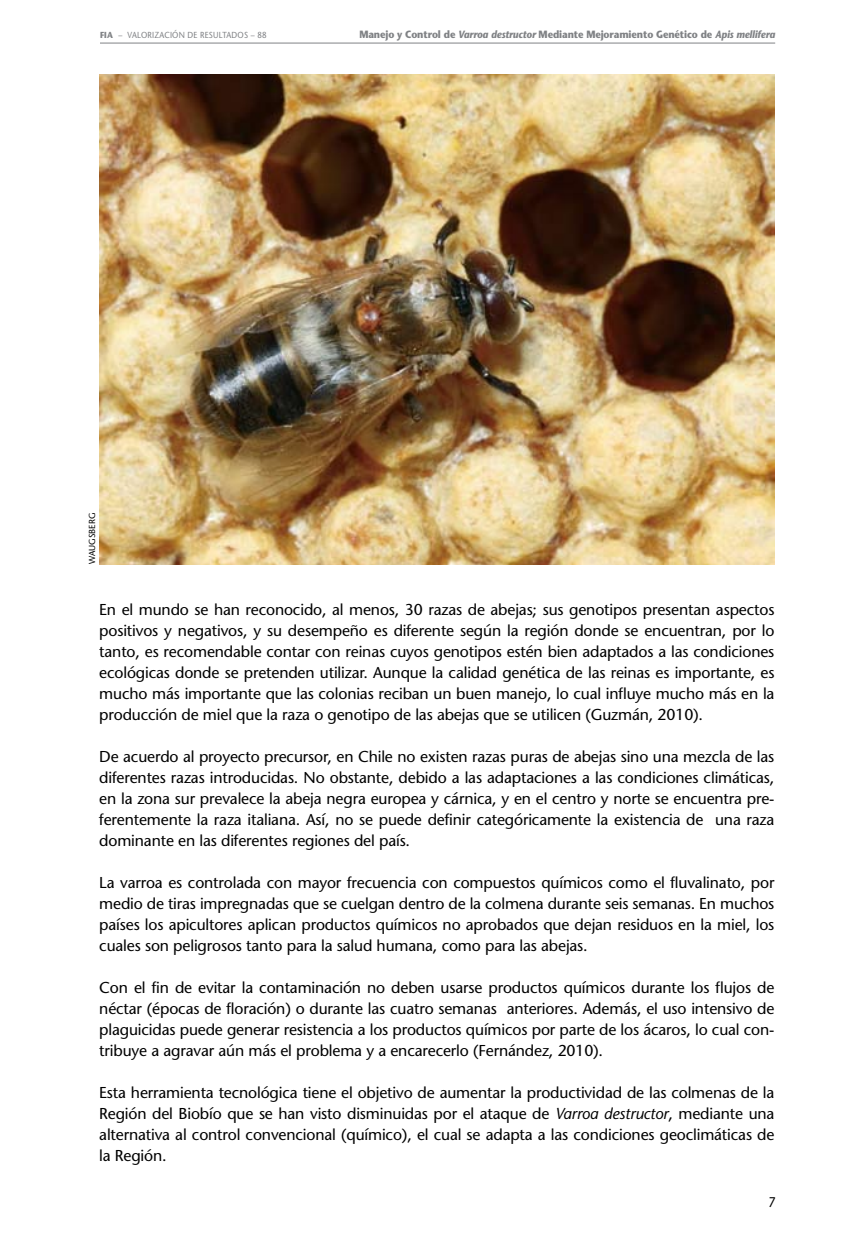
<style>
.page{position:relative;width:844px;height:1241px;background:#fff}
.page>*{position:absolute;margin:0;border:0;box-sizing:border-box;transform-origin:0 0}
.t1{font:15.75px/21px "Stone Sans";letter-spacing:-.01em;color:#000;text-align:justify}
.t2{font:14px "Stone Sans";color:#000;scale:.9 1}
.t3{font:700 10.5px "Stone Sans";letter-spacing:-.01em;color:#808285;scale:.9 1}
.t4{font:8.75px "Stone Sans";letter-spacing:.025em;color:#808285;scale:.9 1}
.t5{font:8.75px "Stone Sans";color:#000}
.s1{font-weight:700}
.s2{font-style:italic}
</style>
<div class="page">
<hr style="left:100px;top:43px;width:675px;height:1px;background:#808285">
<img style="left:99px;top:74px;width:675px;height:490px">
<p class="t4" style="left:100px;top:29px;width:42px"><span class="s1">FIA</span> – Valori</p>
<p class="t4" style="left:154px;top:29px;width:78px">zación de Resultados</p>
<p class="t4" style="left:251px;top:29px;width:19px">– 88</p>
<p class="t3" style="left:359px;top:28px;width:463px">Manejo y Control de <span class="s2">Varroa destructor</span> Mediante Mejoramiento Genético de <span class="s2">Apis mellifera</span></p>
<p class="t5" style="left:87px;top:564px;width:52px;rotate:-90deg">WAUGSBERG</p>
<p class="t1" style="left:99px;top:598px;width:676px">En el mundo se han reconocido, al menos, 30 razas de abejas; sus genotipos presentan aspectos positivos y negativos, y su desempeño es diferente según la región donde se encuentran, por lo tanto, es recomendable contar con reinas cuyos genotipos estén bien adaptados a las condiciones ecológicas donde se pretenden utilizar. Aunque la calidad genética de las reinas es importante, es mucho más importante que las colonias reciban un buen manejo, lo cual influye mucho más en la producción de miel que la raza o genotipo de las abejas que se utilicen (Guzmán, 2010).</p>
<p class="t1" style="left:99px;top:745px;width:676px">De acuerdo al proyecto precursor, en Chile no existen razas puras de abejas sino una mezcla de las diferentes razas introducidas. No obstante, debido a las adaptaciones a las condiciones climáticas, en la zona sur prevalece la abeja negra europea y cárnica, y en el centro y norte se encuentra pre&shy;ferentemente la raza italiana. Así, no se puede definir categóricamente la existencia de una raza dominante en las diferentes regiones del país.</p>
<p class="t1" style="left:99px;top:871px;width:676px">La varroa es controlada con mayor frecuencia con compuestos químicos como el fluvalinato, por medio de tiras impregnadas que se cuelgan dentro de la colmena durante seis semanas. En muchos países los apicultores aplican productos químicos no aprobados que dejan residuos en la miel, los cuales son peligrosos tanto para la salud humana, como para las abejas.</p>
<p class="t1" style="left:99px;top:976px;width:676px">Con el fin de evitar la contaminación no deben usarse productos químicos durante los flujos de néctar (épocas de floración) o durante las cuatro semanas anteriores. Además, el uso intensivo de plaguicidas puede generar resistencia a los productos químicos por parte de los ácaros, lo cual con&shy;tribuye a agravar aún más el problema y a encarecerlo (Fernández, 2010).</p>
<p class="t1" style="left:99px;top:1081px;width:676px">Esta herramienta tecnológica tiene el objetivo de aumentar la productividad de las colmenas de la Región del Biobío que se han visto disminuidas por el ataque de <span class="s2">Varroa destructor</span>, mediante una alternativa al control convencional (químico), el cual se adapta a las condiciones geoclimáticas de la Región.</p>
<p class="t2" style="left:768px;top:1193px;width:10px">7</p>
</div>
